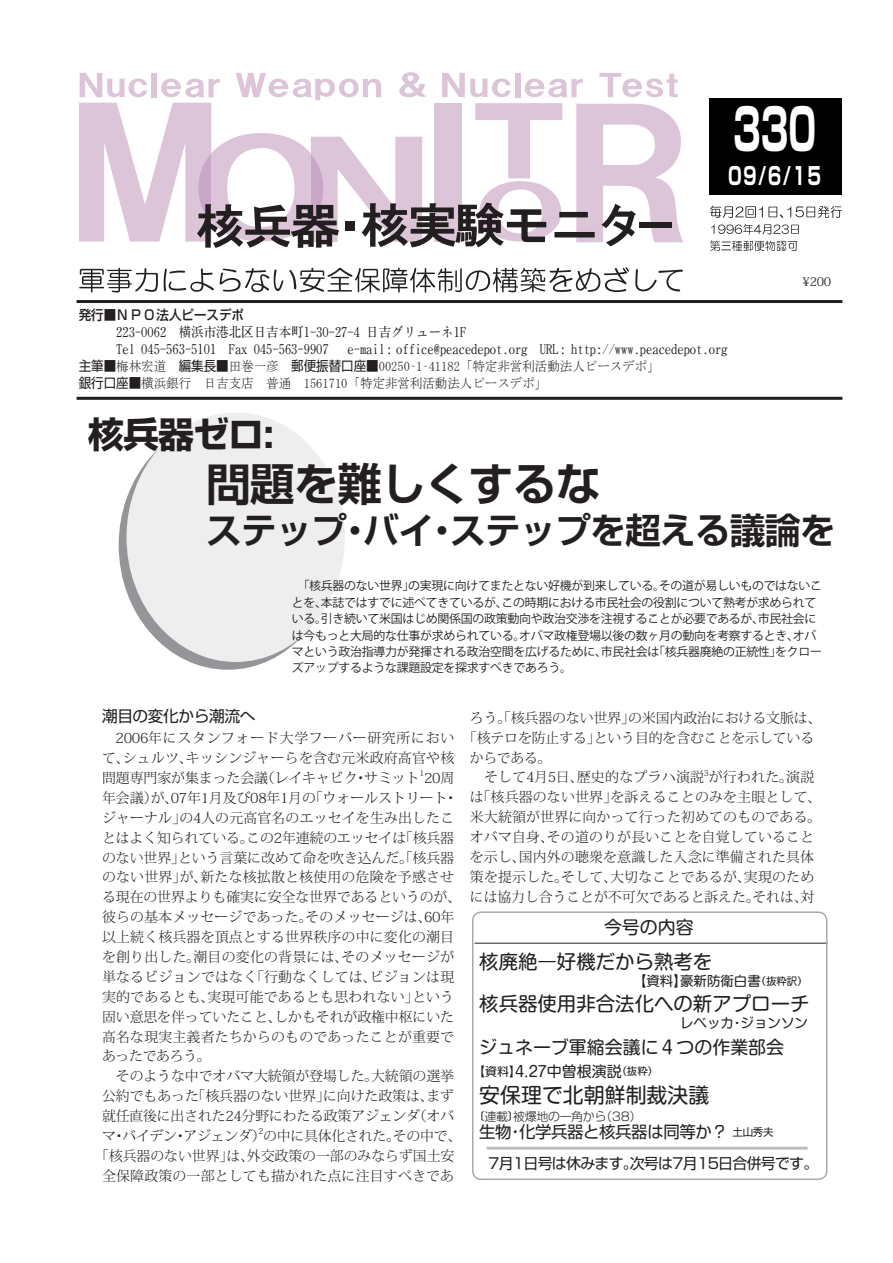
<style>
.page{position:relative;width:893px;height:1263px;background:#fff}
.page>*{position:absolute;margin:0;border:0;box-sizing:border-box;transform-origin:0 0}
.t1{font:700 56.85px "Shin Go Pro";color:#fff;scale:.6 1}
.モニター本文{font:700 44.85px "Shin Go Pro De";letter-spacing:-.025em;color:#231f20}
.モニター本文-2{font:700 35.85px "Shin Go Pro De";letter-spacing:-.025em;color:#231f20}
.モニター本文-3{font:700 35.85px "Shin Go Pro";letter-spacing:-.025em;color:#231f20}
.t2{font:700 24px "Shin Go Pro";color:#fff;scale:.7 1}
.略語{font:20.85px "Shin M Go Pro";color:#231f20}
.略語-2{font:19.5px "Shin M Go Pro";color:#231f20}
.略語-3{font:18px "Shin M Go Pro";color:#231f20}
.略語-4{font:16.5px "Shin Go Pro";letter-spacing:-.025em;color:#231f20}
.モニター本文小見出し{font:15.75px "Shin Go Pro";letter-spacing:-.025em;color:#231f20}
.略語-5{font:15px "Shin Go Pro";letter-spacing:-.05em;color:#231f20}
.略語-6{font:15px "Shin M Go Pro";color:#231f20}
.モニター本文-4{font:300 13.95px/20px "Koz Min Pro";letter-spacing:.01em;color:#231f20;text-align:justify}
.モニター本文-5{font:300 13.95px "Koz Min Pro";letter-spacing:-.01em;color:#231f20}
.モニター本文-6{font:300 13.95px "Koz Min Pro";letter-spacing:-.015em;color:#231f20}
.t3{font:13.5px/17px "MS Mincho";color:#231f20;scale:.93 1}
.t4{font:13.5px/17px "A1 Mincho Std Bold 90 ms RKSJ H";color:#231f20;scale:.93 1}
.略語-7{font:13.5px "Shin M Go Pro";color:#231f20}
.モニターリード{font:12px/16.5px "Koz Go Pro";letter-spacing:-.025em;color:#231f20}
.略語-8{font:300 12px "Shin Go Pro";letter-spacing:-.025em;color:#231f20}
.モニター資料{font:12px "Koz Min Pro";color:#231f20}
.モニター本文-7{font:300 8.1px "Koz Min Pro";color:#231f20}
.s1{font-family:"Shin Go Pro Medium 90 ms RKSJ H"}
.s2{font-family:"A1 Mincho Std Bold 90 ms RKSJ H"}
.s3{font-family:"Shin Go Pro Regular 90 ms RKSJ H"}
.s4{font-weight:300}
.s5{font-size:10.5px}
.s6{font-size:12px}
.s7{font-family:"Shin M Go Pro";font-weight:400;font-size:10.5px}
</style>
<div class="page">
<hr style="left:475px;top:943px;width:352px;height:1px;background:#231f20">
<div style="left:709px;top:99px;width:133px;height:96px;background:#000"></div>
<div style="left:472px;top:911px;width:355px;height:269px;border:1px solid #a8a9ad;border-radius:9px"></div>
<div style="left:119px;top:420px;width:218px;height:250px;background:#939598;border-radius:50%"></div>
<div style="left:126px;top:412px;width:219px;height:250px;background:#eeeeef;border-radius:50%"></div>
<hr style="left:487px;top:1147px;width:321px;height:3px;background:#bcbdc0">
<svg style="left:710px;top:206px;width:132px;height:12px"></svg>
<svg style="left:711px;top:224px;width:88px;height:10px"></svg>
<svg style="left:710px;top:240px;width:87px;height:11px"></svg>
<svg style="left:79px;top:268px;width:79px;height:24px"></svg>
<svg style="left:164px;top:268px;width:50px;height:24px"></svg>
<svg style="left:220px;top:267px;width:409px;height:26px"></svg>
<svg style="left:635px;top:269px;width:48px;height:22px"></svg>
<hr style="left:77px;top:300px;width:765px;height:3px;background:#231f20">
<hr style="left:77px;top:397px;width:765px;height:3px;background:#231f20">
<svg style="left:79px;top:72px;width:604px;height:176px"></svg>
<div style="left:639px;top:222px;width:32px;height:6px;background:#231f20"></div>
<p class="t1" style="left:733px;top:84px;width:140px">330</p>
<p class="t2" style="left:728px;top:157px;width:135px">09/6/15</p>
<p class="t4" style="left:116px;top:304px;width:378px;text-indent:-38px"><span class="s1">発行■ＮＰＯ法人ピースデポ<br></span>223-0062　横浜市港北区日吉本町1-30-27-4 日吉グリューネ1F<br>Tel 045-563-5101 Fax 045-563-9907</p>
<p class="t3" style="left:79px;top:340px;width:699px;text-indent:269px"><span class="s2">e-mail: office@peacedepot.org URL: http://www.peacedepot.org</span><span class="s3">主筆■</span>梅林宏道　<span class="s3">編集長■</span>田巻一彦 <span class="s3">郵便振替口座■</span>00250‑1‑41182「特定非営利活動法人ピースデポ」<br><span class="s3">銀行口座■</span>横浜銀行　日吉支店　普通　1561710「特定非営利活動法人ピースデポ」</p>
<p class="モニター資料" style="left:803px;top:273px;width:30px">¥200</p>
<p class="モニター本文-3" style="left:88px;top:406px;width:188px">核兵器ゼロ:</p>
<p class="モニター本文" style="left:206px;top:447px;width:396px">問題を難しくするな</p>
<p class="モニター本文-2" style="left:206px;top:501px;width:631px">ステップ・バイ・ステップを超える議論を</p>
<p class="モニターリード" style="left:292px;top:578px;width:532px">　「核兵器のない世界」の実現に向けてまたとない好機が到来している。その道が易しいものではないことを、本誌ではすでに述べてきているが、この時期における市民社会の役割について熟考が求められている。引き続いて米国はじめ関係国の政策動向や政治交渉を注視することが必要であるが、市民社会には今もっと大局的な仕事が求められている。オバマ政権登場以後の数ヶ月の動向を考察するとき、オバマという政治指導力が発揮される政治空間を広げるために、市民社会は「核兵器廃絶の正統性」をクローズアップするような課題設定を探求すべきであろう。</p>
<p class="モニター本文小見出し" style="left:102px;top:703px;width:155px">潮目の変化から潮流へ</p>
<p class="モニター本文-4" style="left:102px;top:728px;width:354px">　2006年にスタンフォード大学フーバー研究所において、シュルツ、キッシンジャーらを含む元米政府高官や核問題専門家が集まった会議（レイキャビク・サミット 20周</p>
<p class="モニター本文-7" style="left:419px;top:768px;width:6px">1</p>
<p class="モニター本文-4" style="left:102px;top:787px;width:360px;text-align:left">年会議）が、07年1月及び08年1月の「ウォールストリート・ジャーナル」の4人の元高官名のエッセイを生み出したことはよく知られている。この2年連続のエッセイは「核兵器のない世界」という言葉に改めて命を吹き込んだ。「核兵器のない世界」が、新たな核拡散と核使用の危険を予感させる現在の世界よりも確実に安全な世界であるというのが、彼らの基本メッセージであった。そのメッセージは、60年以上続く核兵器を頂点とする世界秩序の中に変化の潮目を創り出した。潮目の変化の背景には、そのメッセージが単なるビジョンではなく「行動なくしては、ビジョンは現実的であるとも、実現可能であるとも思われない」という固い意思を伴っていたこと、しかもそれが政権中枢にいた高名な現実主義者たちからのものであったことが重要であったであろう。</p>
<p class="モニター本文-4" style="left:102px;top:1066px;width:354px">　そのような中でオバマ大統領が登場した。大統領の選挙公約でもあった「核兵器のない世界」に向けた政策は、まず就任直後に出された24分野にわたる政策アジェンダ（オバマ・バイデン・アジェンダ）</p>
<p class="モニター本文-7" style="left:258px;top:1125px;width:6px">2</p>
<p class="モニター本文-6" style="left:263px;top:1126px;width:199px">の中に具体化された。その中で、</p>
<p class="モニター本文-4" style="left:95px;top:1145px;width:361px">「核兵器のない世界」は、外交政策の一部のみならず国土安</p>
<p class="モニター本文-4" style="left:102px;top:1165px;width:354px">全保障政策の一部としても描かれた点に注目すべきであ</p>
<p class="モニター本文-4" style="left:470px;top:707px;width:353px">ろう。「核兵器のない世界」の米国内政治における文脈は、</p>
<p class="モニター本文-5" style="left:463px;top:728px;width:353px">「核テロを防止する」という目的を含むことを示している</p>
<p class="モニター本文-4" style="left:470px;top:747px;width:83px">からである。</p>
<p class="モニター本文-4" style="left:470px;top:767px;width:346px">　そして4月5日、歴史的なプラハ演説が行われた。演説</p>
<p class="モニター本文-7" style="left:704px;top:767px;width:6px">3</p>
<p class="モニター本文-4" style="left:470px;top:787px;width:353px;text-align:left">は「核兵器のない世界」を訴えることのみを主眼として、米大統領が世界に向かって行った初めてのものである。オバマ自身、その道のりが長いことを自覚していることを示し、国内外の聴衆を意識した入念に準備された具体策を提示した。そして、大切なことであるが、実現のためには協力し合うことが不可欠であると訴えた。それは、対</p>
<p class="略語-3" style="left:604px;top:913px;width:91px">今号の内容</p>
<p class="略語-2" style="left:479px;top:945px;width:235px">核廃絶<span class="s4">ー</span>好機だから熟考を</p>
<p class="略語-7" style="left:633px;top:970px;width:176px">【資料】豪新防衛白書<span class="s5">（抜粋訳）</span></p>
<p class="略語-2" style="left:479px;top:987px;width:332px">核兵器使用非合法化への新アプローチ</p>
<p class="略語-7" style="left:640px;top:1012px;width:170px">　　　レベッカ・ジョンソン</p>
<p class="略語-3" style="left:479px;top:1033px;width:306px">ジュネーブ軍縮会議に４つの作業部会</p>
<p class="略語-6" style="left:473px;top:1059px;width:186px"><span class="s6">【資料】</span>4.27中曽根演説<span class="s5">（抜粋）</span></p>
<p class="略語" style="left:479px;top:1078px;width:232px">安保理で北朝鮮制裁決議</p>
<p class="略語-8" style="left:474px;top:1106px;width:169px"><span class="s7">〔</span>連載<span class="s7">〕</span>被爆地の一角から（38）</p>
<p class="略語-4" style="left:479px;top:1118px;width:296px">生物・化学兵器と核兵器は同等か？ <span class="s5">土山秀夫</span></p>
<p class="略語-5" style="left:488px;top:1151px;width:332px">7月1日号は休みます。次号は7月15日合併号です。</p>
</div>
